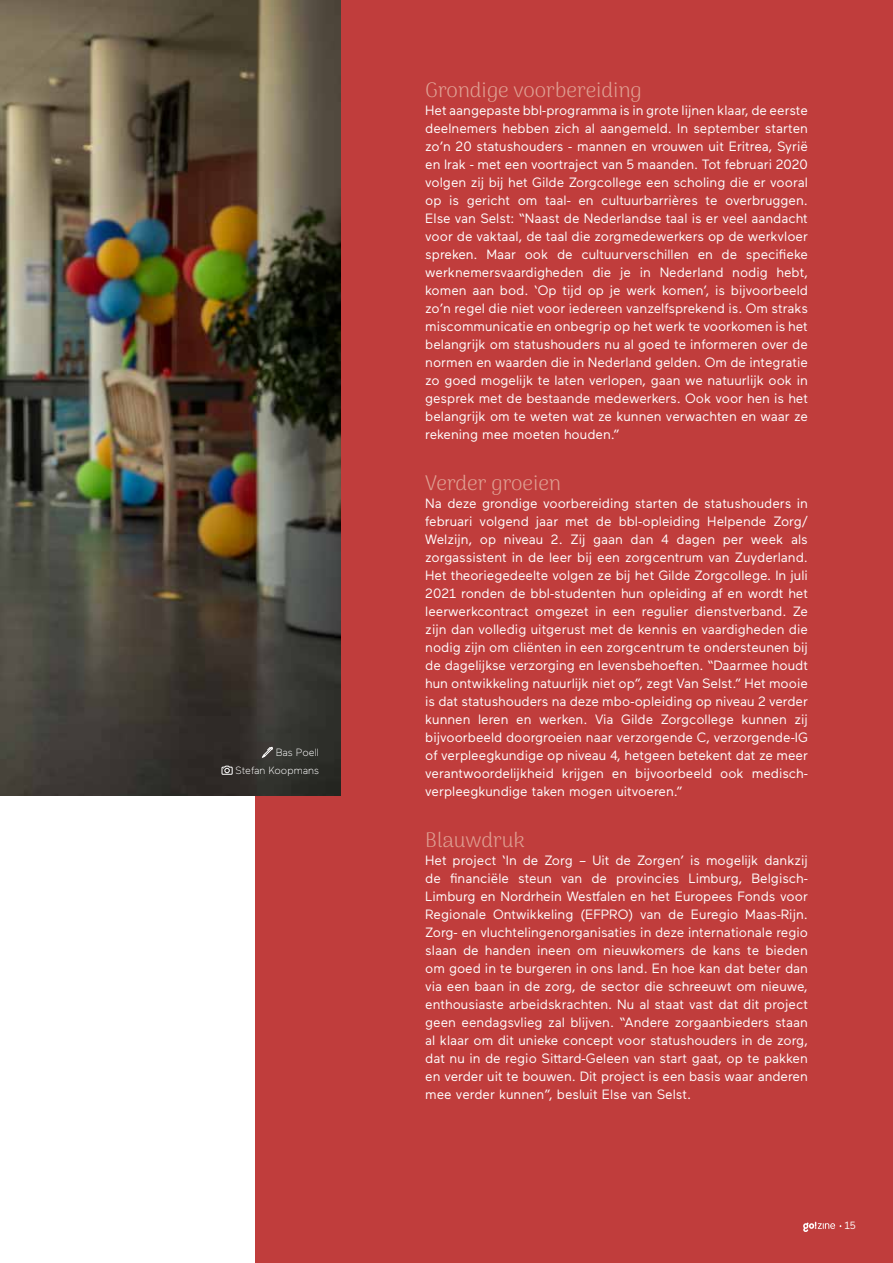
<style>
.page{position:relative;width:893px;height:1263px;background:#fff}
.page>*{position:absolute;margin:0;border:0;box-sizing:border-box;transform-origin:0 0}
.t1{font:300 21px "Arima Koshi";color:#dfa093}
.t2{font:13.5px/18px "Maax";color:#fff;text-align:justify}
.t3{font:300 10.5px/18px "Maax";color:#fff;text-align:right}
.t4{font:10.5px "Maax";color:#fff}
</style>
<div class="page">
<div style="left:255px;top:0;width:638px;height:1263px;background:#c03d3c"></div>
<img style="left:0;top:0;width:340px;height:795px">
<svg style="left:261px;top:747px;width:12px;height:11px"></svg>
<svg style="left:221px;top:765px;width:12px;height:10px"></svg>
<svg style="left:803px;top:1222px;width:38px;height:10px"></svg>
<p class="t3" style="left:236px;top:743px;width:85px">Bas Poell<br>Stefan Koopmans</p>
<h1 class="t1" style="left:425px;top:77px;width:218px">Grondige voorbereiding</h1>
<p class="t2" style="left:425px;top:101px;width:384px">Het aangepaste bbl-programma is in grote lijnen klaar, de eerste deelnemers hebben zich al aangemeld. In september starten zo’n 20 statushouders - mannen en vrouwen uit Eritrea, Syrië en Irak - met een voortraject van 5 maanden. Tot februari 2020 volgen zij bij het Gilde Zorgcollege een scholing die er vooral op is gericht om taal- en cultuurbarrières te overbruggen.<br>Else van Selst: “Naast de Nederlandse taal is er veel aandacht voor de vaktaal, de taal die zorgmedewerkers op de werkvloer spreken. Maar ook de cultuurverschillen en de specifieke werknemersvaardigheden die je in Nederland nodig hebt, komen aan bod. ‘Op tijd op je werk komen’, is bijvoorbeeld zo’n regel die niet voor iedereen vanzelfsprekend is. Om straks miscommunicatie en onbegrip op het werk te voorkomen is het belangrijk om statushouders nu al goed te informeren over de normen en waarden die in Nederland gelden. Om de integratie zo goed mogelijk te laten verlopen, gaan we natuurlijk ook in gesprek met de bestaande medewerkers. Ook voor hen is het belangrijk om te weten wat ze kunnen verwachten en waar ze rekening mee moeten houden.”</p>
<h1 class="t1" style="left:425px;top:470px;width:137px">Verder groeien</h1>
<p class="t2" style="left:425px;top:494px;width:384px">Na deze grondige voorbereiding starten de statushouders in februari volgend jaar met de bbl-opleiding Helpende Zorg/ Welzijn, op niveau 2. Zij gaan dan 4 dagen per week als zorgassistent in de leer bij een zorgcentrum van Zuyderland.<br>Het theoriegedeelte volgen ze bij het Gilde Zorgcollege. In juli 2021 ronden de bbl-studenten hun opleiding af en wordt het leerwerkcontract omgezet in een regulier dienstverband. Ze zijn dan volledig uitgerust met de kennis en vaardigheden die nodig zijn om cliënten in een zorgcentrum te ondersteunen bij de dagelijkse verzorging en levensbehoeften. “Daarmee houdt hun ontwikkeling natuurlijk niet op”, zegt Van Selst.” Het mooie is dat statushouders na deze mbo-opleiding op niveau 2 verder kunnen leren en werken. Via Gilde Zorgcollege kunnen zij bijvoorbeeld doorgroeien naar verzorgende C, verzorgende-IG of verpleegkundige op niveau 4, hetgeen betekent dat ze meer verantwoordelijkheid krijgen en bijvoorbeeld ook medisch&shy;verpleegkundige taken mogen uitvoeren.”</p>
<h1 class="t1" style="left:425px;top:827px;width:101px">Blauwdruk</h1>
<p class="t2" style="left:425px;top:851px;width:384px">Het project ‘In de Zorg – Uit de Zorgen’ is mogelijk dankzij de financiële steun van de provincies Limburg, Belgisch-Limburg en Nordrhein Westfalen en het Europees Fonds voor Regionale Ontwikkeling (EFPRO) van de Euregio Maas-Rijn.<br>Zorg- en vluchtelingenorganisaties in deze internationale regio slaan de handen ineen om nieuwkomers de kans te bieden om goed in te burgeren in ons land. En hoe kan dat beter dan via een baan in de zorg, de sector die schreeuwt om nieuwe, enthousiaste arbeidskrachten. Nu al staat vast dat dit project geen eendagsvlieg zal blijven. “Andere zorgaanbieders staan al klaar om dit unieke concept voor statushouders in de zorg, dat nu in de regio Sittard-Geleen van start gaat, op te pakken en verder uit te bouwen. Dit project is een basis waar anderen mee verder kunnen”, besluit Else van Selst.</p>
<p class="t4" style="left:844px;top:1218px;width:13px">15</p>
</div>
